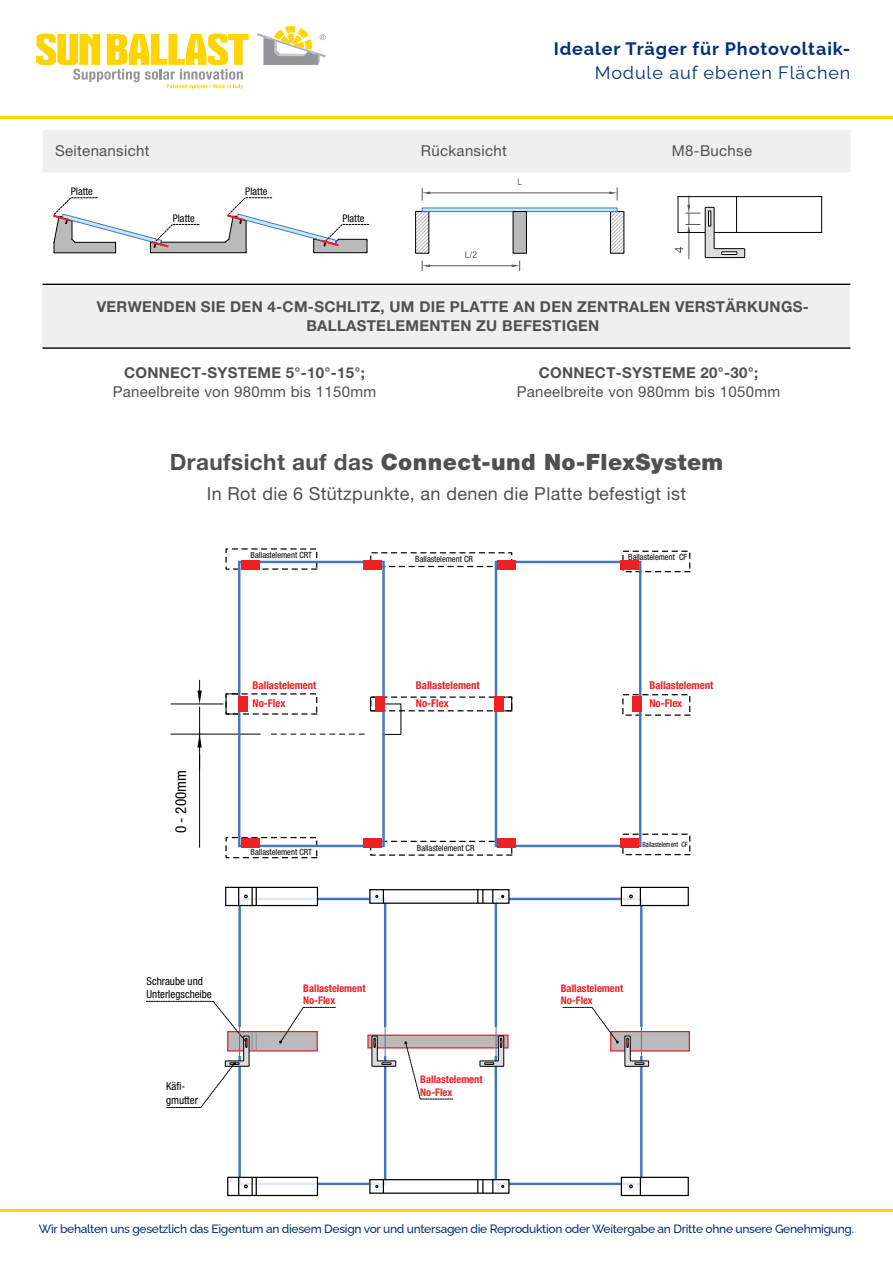
<style>
.page{position:relative;width:893px;height:1263px;background:#fff}
.page>*{position:absolute;margin:0;border:0;box-sizing:border-box;transform-origin:0 0}
.t1{font:900 22.5px "Helvetica Neue LT Pro";letter-spacing:.02em;color:#505050}
.t2{font:18px "Helvetica Neue LT Pro";letter-spacing:.02em;color:#505050}
.t3{font:700 18px "Raleway";letter-spacing:.05em;color:#003080}
.t4{font:18px "Raleway";letter-spacing:.05em;color:#003080}
.t5{font:condensed 15.15px "Helvetica Neue LT Pro";color:#000}
.t6{font:700 15px/19.5px "Helvetica Neue LT Pro";letter-spacing:.02em;color:#505050;text-align:center}
.t7{font:15px "Helvetica Neue LT Pro";letter-spacing:.02em;color:#505050}
.t8{font:500 12px "Raleway";letter-spacing:-.025em;color:#003080}
.t9{font:condensed 10.95px/13.2px "Helvetica Neue LT Pro";color:#000}
.t10{font:700 condensed 10.8px/17.9px "Helvetica Neue LT Pro";color:#ed2024}
.t11{font:700 condensed 10.5px/12.6px "Helvetica Neue LT Pro";color:#ed2024}
.t12{font:condensed 10.5px "Helvetica Neue LT Pro";color:#000}
.t13{font:condensed 8.55px "Helvetica Neue LT Pro";color:#000}
.t14{font:condensed 7.2px "Helvetica Neue LT Pro";color:#000;scale:.9 1}
.s1{font-weight:700}
</style>
<div class="page">
<hr style="left:0;top:1209px;width:893px;height:3px;background:#ffd400">
<hr style="left:0;top:116px;width:893px;height:3px;background:#ffd400">
<svg style="left:36px;top:34px;width:213px;height:55px"></svg>
<svg style="left:257px;top:26px;width:69px;height:39px"></svg>
<div style="left:43px;top:130px;width:807px;height:42px;background:#efefef"></div>
<div style="left:43px;top:284px;width:807px;height:64px;background:#efefef"></div>
<hr style="left:43px;top:347px;width:807px;height:2px;background:#000">
<hr style="left:43px;top:284px;width:807px;height:1px;background:#000">
<div style="left:370px;top:552px;width:142px;height:15px;border:1px dashed #000"></div>
<div style="left:622px;top:551px;width:68px;height:21px;border:1px dashed #000"></div>
<div style="left:225px;top:837px;width:92px;height:21px;border:1px dashed #000"></div>
<div style="left:225px;top:693px;width:92px;height:22px;border:1px dashed #000"></div>
<div style="left:622px;top:834px;width:68px;height:21px;border:1px dashed #000"></div>
<div style="left:622px;top:694px;width:68px;height:22px;border:1px dashed #000"></div>
<hr style="left:199px;top:742px;width:1px;height:105px;background:#000">
<hr style="left:199px;top:707px;width:1px;height:35px;background:#000">
<svg style="left:171px;top:734px;width:31px;height:13px"></svg>
<svg style="left:171px;top:680px;width:52px;height:25px"></svg>
<hr style="left:200px;top:734px;width:60px;height:1px;background:#000">
<div style="left:226px;top:694px;width:12px;height:20px;border:1px solid #000"></div>
<svg style="left:495px;top:561px;width:146px;height:286px"></svg>
<div style="left:498px;top:561px;width:18px;height:9px;background:#ed2024"></div>
<div style="left:495px;top:696px;width:9px;height:16px;background:#ed2024"></div>
<div style="left:632px;top:696px;width:9px;height:16px;background:#ed2024"></div>
<div style="left:620px;top:561px;width:18px;height:9px;background:#ed2024"></div>
<div style="left:498px;top:838px;width:18px;height:9px;background:#ed2024"></div>
<div style="left:620px;top:838px;width:18px;height:9px;background:#ed2024"></div>
<svg style="left:238px;top:561px;width:163px;height:286px"></svg>
<hr style="left:54px;top:253px;width:61px;height:1px;background:#000">
<svg style="left:52px;top:197px;width:317px;height:56px"></svg>
<hr style="left:430px;top:193px;width:179px;height:1px;background:#545554">
<svg style="left:422px;top:188px;width:8px;height:12px"></svg>
<svg style="left:609px;top:188px;width:9px;height:12px"></svg>
<svg style="left:415px;top:208px;width:209px;height:62px"></svg>
<hr style="left:821px;top:197px;width:1px;height:35px;background:#000">
<hr style="left:678px;top:232px;width:144px;height:1px;background:#000">
<hr style="left:678px;top:196px;width:144px;height:1px;background:#000">
<svg style="left:675px;top:196px;width:70px;height:62px"></svg>
<div style="left:721px;top:252px;width:16px;height:3px;border:1px solid #000"></div>
<div style="left:708px;top:211px;width:3px;height:15px;border:1px solid #000"></div>
<div style="left:368px;top:1035px;width:140px;height:13px;background:#bababa"></div>
<div style="left:367px;top:1034px;width:142px;height:14px;border:1px solid #ed1d24"></div>
<div style="left:611px;top:1032px;width:78px;height:19px;background:#bababa"></div>
<div style="left:610px;top:1031px;width:80px;height:20px;border:1px solid #ed1d24"></div>
<div style="left:227px;top:1177px;width:91px;height:19px;border:1px solid #000"></div>
<div style="left:621px;top:1177px;width:68px;height:19px;border:1px solid #000"></div>
<div style="left:369px;top:1179px;width:140px;height:15px;border:1px solid #000"></div>
<div style="left:621px;top:887px;width:68px;height:19px;border:1px solid #000"></div>
<div style="left:369px;top:889px;width:140px;height:15px;border:1px solid #000"></div>
<svg style="left:404px;top:1041px;width:49px;height:58px"></svg>
<svg style="left:477px;top:887px;width:172px;height:308px"></svg>
<svg style="left:146px;top:887px;width:250px;height:308px"></svg>
<hr style="left:239px;top:1026px;width:1px;height:32px;background:#4377bc">
<hr style="left:385px;top:1026px;width:1px;height:32px;background:#4377bc">
<hr style="left:496px;top:1026px;width:1px;height:32px;background:#4377bc">
<hr style="left:641px;top:1026px;width:1px;height:32px;background:#4377bc">
<p class="t3" style="left:554px;top:34px;width:298px">Idealer Träger für Photovoltaik-</p>
<p class="t4" style="left:595px;top:58px;width:257px">Module auf ebenen Flächen</p>
<p class="t7" style="left:55px;top:142px;width:96px">Seitenansicht</p>
<p class="t7" style="left:421px;top:142px;width:87px">Rückansicht</p>
<p class="t7" style="left:672px;top:142px;width:82px">M8-Buchse</p>
<p class="t12" style="left:71px;top:186px;width:24px">Platte</p>
<p class="t12" style="left:245px;top:186px;width:24px">Platte</p>
<p class="t12" style="left:173px;top:212px;width:24px">Platte</p>
<p class="t12" style="left:342px;top:212px;width:24px">Platte</p>
<p class="t6" style="left:97px;top:296px;width:713px">VERWENDEN SIE DEN 4-CM-SCHLITZ, UM DIE PLATTE AN DEN ZENTRALEN VERSTÄRKUNGS-<br>BALLASTELEMENTEN ZU BEFESTIGEN</p>
<p class="t6" style="left:124px;top:362px;width:242px">CONNECT-SYSTEME 5°-10°-15°;</p>
<p class="t7" style="left:113px;top:383px;width:265px">Paneelbreite von 980mm bis 1150mm</p>
<p class="t6" style="left:539px;top:362px;width:221px">CONNECT-SYSTEME 20°-30°;</p>
<p class="t7" style="left:517px;top:383px;width:265px">Paneelbreite von 980mm bis 1050mm</p>
<h1 class="t1" style="left:170px;top:448px;width:555px"><span class="s1">Draufsicht auf das</span> Connect-und No-FlexSystem</h1>
<p class="t2" style="left:207px;top:483px;width:481px">In Rot die 6 Stützpunkte, an denen die Platte befestigt ist</p>
<p class="t13" style="left:251px;top:550px;width:63px">Ballastelement CRT</p>
<p class="t5" style="left:172px;top:833px;width:65px;rotate:-90deg">0 - 200mm</p>
<p class="t10" style="left:253px;top:676px;width:65px">Ballastelement<br>No-Flex</p>
<p class="t13" style="left:251px;top:847px;width:63px">Ballastelement CRT</p>
<p class="t9" style="left:147px;top:974px;width:67px">Schraube und<br>Unterlegscheibe</p>
<p class="t9" style="left:166px;top:1080px;width:33px">Käfi&shy;gmutter</p>
<p class="t11" style="left:303px;top:981px;width:64px">Ballastelement<br>No-Flex</p>
<p class="t13" style="left:415px;top:554px;width:59px">Ballastelement CR</p>
<p class="t10" style="left:416px;top:676px;width:65px">Ballastelement<br>No-Flex</p>
<p class="t13" style="left:417px;top:843px;width:59px">Ballastelement CR</p>
<p class="t11" style="left:420px;top:1073px;width:64px">Ballastelement<br>No-Flex</p>
<p class="t13" style="left:628px;top:552px;width:60px">Ballastelement CF</p>
<p class="t10" style="left:649px;top:676px;width:65px">Ballastelement<br>No-Flex</p>
<p class="t14" style="left:642px;top:840px;width:52px">Ballastelement CF</p>
<p class="t11" style="left:561px;top:981px;width:64px">Ballastelement<br>No-Flex</p>
<p class="t8" style="left:39px;top:1219px;width:817px">Wir behalten uns gesetzlich das Eigentum an diesem Design vor und untersagen die Reproduktion oder Weitergabe an Dritte ohne unsere Genehmigung.</p>
</div>
